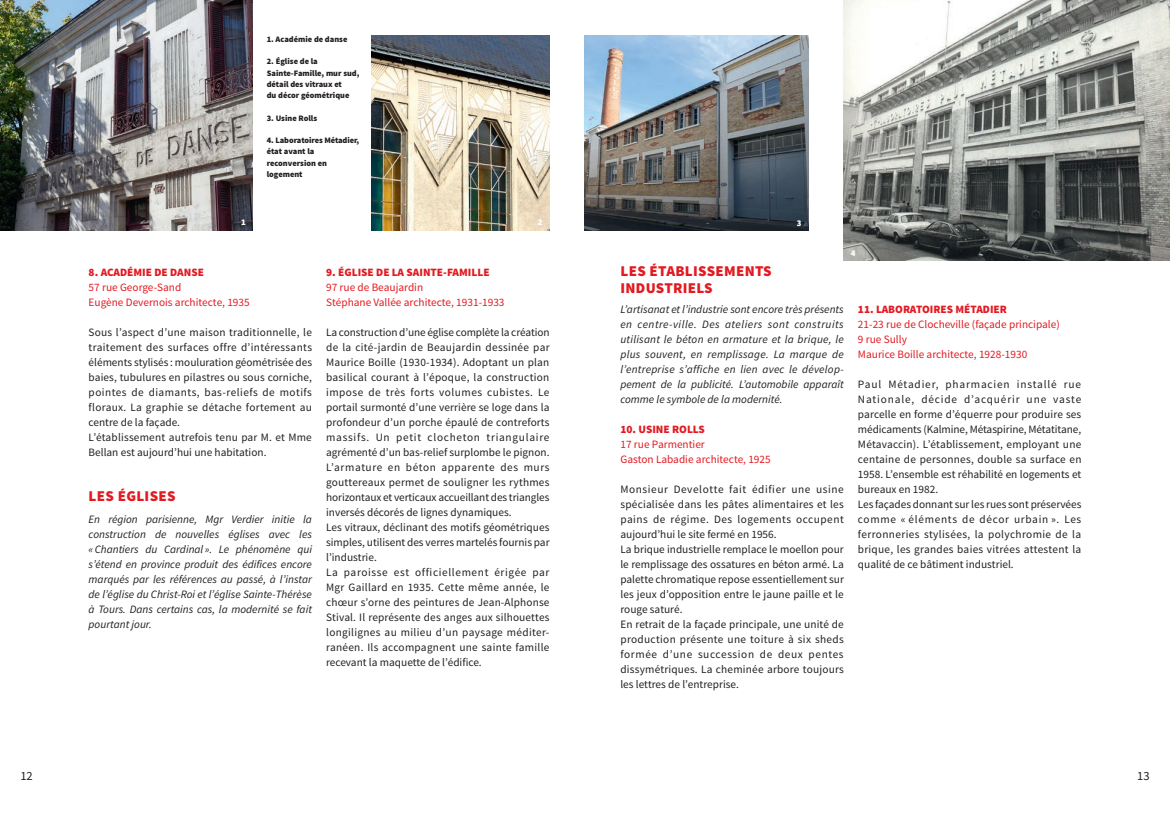
<style>
.page{position:relative;width:1170px;height:826px;background:#fff}
.page>*{position:absolute;margin:0;border:0;box-sizing:border-box;transform-origin:0 0}
.t1{font:900 15px/17.5px "Source Sans Pro";letter-spacing:.02em;color:#e21a21}
.t2{font:12.5px "Source Sans Pro";color:#231f20}
.t3{font:11.25px/15px "Source Sans Pro";letter-spacing:.015em;color:#231f20}
.t4{font:italic 11.25px/15px "Source Sans Pro";color:#231f20;text-align:justify}
.t5{font:11.25px/15px "Source Sans Pro";color:#e21a21}
.t6{font:900 11.25px "Source Sans Pro";color:#e21a21}
.t7{font:900 8.75px "Source Sans Pro";color:#fff}
.t8{font:900 8.38px/11.2px "Source Sans Pro";color:#231f20}
</style>
<div class="page">
<img style="left:0;top:0;width:252px;height:230px">
<img style="left:371px;top:35px;width:178px;height:195px">
<img style="left:585px;top:35px;width:223px;height:195px">
<img style="left:843px;top:0;width:326px;height:260px">
<p class="t8" style="left:267px;top:34px;width:82px">1. Académie de danse</p>
<p class="t8" style="left:267px;top:56px;width:94px">2. Église de la<br>Sainte-Famille, mur sud, détail des vitraux et<br>du décor géométrique</p>
<p class="t8" style="left:267px;top:112px;width:52px">3. Usine Rolls</p>
<p class="t8" style="left:267px;top:135px;width:94px">4. Laboratoires Métadier, état avant la reconversion en logement</p>
<p class="t7" style="left:241px;top:217px;width:6px">1</p>
<p class="t7" style="left:538px;top:217px;width:6px">2</p>
<p class="t6" style="left:89px;top:264px;width:117px">8. ACADÉMIE DE DANSE</p>
<p class="t5" style="left:89px;top:279px;width:163px">57 rue George-Sand<br>Eugène Devernois architecte, 1935</p>
<p class="t3" style="left:89px;top:324px;width:225px">Sous l’aspect d’une maison traditionnelle, le traitement des surfaces offre d’intéressants éléments stylisés : mouluration géométrisée des baies, tubulures en pilastres ou sous corniche, pointes de diamants, bas-reliefs de motifs floraux. La graphie se détache fortement au centre de la façade.<br>L’établissement autrefois tenu par M. et Mme Bellan est aujourd’hui une habitation.</p>
<h1 class="t1" style="left:89px;top:487px;width:88px">LES ÉGLISES</h1>
<p class="t4" style="left:89px;top:512px;width:225px">En région parisienne, Mgr Verdier initie la construction de nouvelles églises avec les «Chantiers du Cardinal ». Le phénomène qui s’étend en province produit des édifices encore marqués par les références au passé, à l’instar de l’église du Christ-Roi et l’église Sainte-Thérèse à Tours. Dans certains cas, la modernité se fait pourtant jour.</p>
<p class="t6" style="left:326px;top:264px;width:165px">9. ÉGLISE DE LA SAINTE-FAMILLE</p>
<p class="t5" style="left:326px;top:279px;width:180px">97 rue de Beaujardin<br>Stéphane Vallée architecte, 1931-1933</p>
<p class="t3" style="left:326px;top:324px;width:225px">La construction d’une église complète la création de la cité-jardin de Beaujardin dessinée par Maurice Boille (1930-1934). Adoptant un plan basilical courant à l’époque, la construction impose de très forts volumes cubistes. Le portail surmonté d’une verrière se loge dans la profondeur d’un porche épaulé de contreforts massifs. Un petit clocheton triangulaire agrémenté d’un bas-relief surplombe le pignon.<br>L’armature en béton apparente des murs gouttereaux permet de souligner les rythmes horizontaux et verticaux accueillant des triangles inversés décorés de lignes dynamiques.<br>Les vitraux, déclinant des motifs géométriques simples, utilisent des verres martelés fournis par l’industrie.<br>La paroisse est officiellement érigée par Mgr Gaillard en 1935. Cette même année, le chœur s’orne des peintures de Jean-Alphonse Stival. Il représente des anges aux silhouettes longilignes au milieu d’un paysage méditer&shy;ranéen. Ils accompagnent une sainte famille recevant la maquette de l’édifice.</p>
<p class="t7" style="left:796px;top:217px;width:6px">3</p>
<p class="t7" style="left:850px;top:247px;width:6px">4</p>
<h1 class="t1" style="left:620px;top:262px;width:153px">LES ÉTABLISSEMENTS<br>INDUSTRIELS</h1>
<p class="t4" style="left:620px;top:302px;width:225px">L’artisanat et l’industrie sont encore très présents en centre-ville. Des ateliers sont construits utilisant le béton en armature et la brique, le plus souvent, en remplissage. La marque de l’entreprise s’affiche en lien avec le dévelop&shy;pement de la publicité. L’automobile apparaît comme le symbole de la modernité.</p>
<p class="t6" style="left:620px;top:422px;width:86px">10. USINE ROLLS</p>
<p class="t5" style="left:620px;top:437px;width:152px">17 rue Parmentier<br>Gaston Labadie architecte, 1925</p>
<p class="t3" style="left:620px;top:482px;width:225px">Monsieur Develotte fait édifier une usine spécialisée dans les pâtes alimentaires et les pains de régime. Des logements occupent aujourd’hui le site fermé en 1956.<br>La brique industrielle remplace le moellon pour le remplissage des ossatures en béton armé. La palette chromatique repose essentiellement sur les jeux d’opposition entre le jaune paille et le rouge saturé.<br>En retrait de la façade principale, une unité de production présente une toiture à six sheds formée d’une succession de deux pentes dissymétriques. La cheminée arbore toujours les lettres de l’entreprise.</p>
<p class="t6" style="left:857px;top:302px;width:150px">11. LABORATOIRES MÉTADIER</p>
<p class="t5" style="left:857px;top:317px;width:203px">21-23 rue de Clocheville (façade principale)<br>9 rue Sully<br>Maurice Boille architecte, 1928-1930</p>
<p class="t3" style="left:857px;top:377px;width:225px">Paul Métadier, pharmacien installé rue Nationale, décide d’acquérir une vaste parcelle en forme d’équerre pour produire ses médicaments (Kalmine, Métaspirine, Métatitane, Métavaccin). L’établissement, employant une centaine de personnes, double sa surface en 1958. L’ensemble est réhabilité en logements et bureaux en 1982.<br>Les façades donnant sur les rues sont préservées comme « éléments de décor urbain ». Les ferronneries stylisées, la polychromie de la brique, les grandes baies vitrées attestent la qualité de ce bâtiment industriel.</p>
<p class="t2" style="left:20px;top:768px;width:14px">12</p>
<p class="t2" style="left:1136px;top:768px;width:14px">13</p>
</div>
